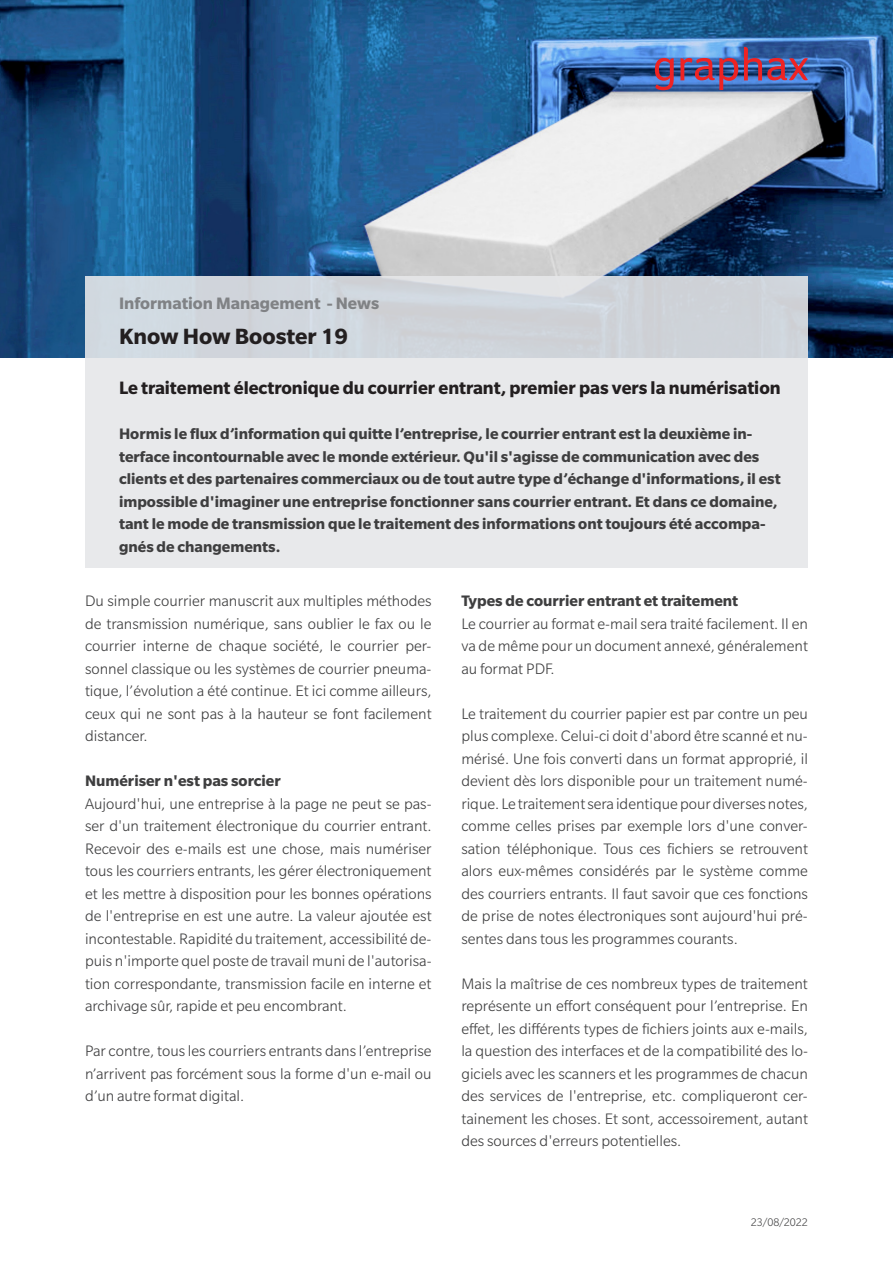
<style>
.page{position:relative;width:893px;height:1263px;background:#fff}
.page>*{position:absolute;margin:0;border:0;box-sizing:border-box;transform-origin:0 0}
.t1{font:700 24px "Slate Pro";color:#231f20}
.t2{font:700 19.5px "Slate Pro";color:#231f20}
.t3{font:700 18px "Slate Pro";color:#808285}
.t4{font:300 16.5px/22.5px "Slate Pro";color:#3e3e3f;text-align:justify}
.t5{font:700 16.5px/22.5px "Slate Pro";color:#3e3e3f}
.t6{font:300 12px "Slate Pro";color:#3e3e3f}
</style>
<div class="page">
<img style="left:0;top:0;width:893px;height:357px">
<div style="left:85px;top:276px;width:723px;height:292px;background:linear-gradient(to bottom,#d3d8de,#efeff0)"></div>
<svg style="left:744px;top:47px;width:64px;height:33px;background:#6b4e7c"></svg>
<svg style="left:680px;top:58px;width:58px;height:32px;background:#735282"></svg>
<svg style="left:655px;top:58px;width:19px;height:32px"></svg>
<p class="t3" style="left:119px;top:294px;width:262px">Information Management - News</p>
<h1 class="t1" style="left:119px;top:323px;width:231px">Know How Booster 19</h1>
<p class="t2" style="left:119px;top:377px;width:663px">Le traitement électronique du courrier entrant, premier pas vers la numérisation</p>
<p class="t5" style="left:119px;top:423px;width:663px">Hormis le flux d’information qui quitte l’entreprise, le courrier entrant est la deuxième in&shy;terface incontournable avec le monde extérieur. Qu'il s'agisse de communication avec des clients et des partenaires commerciaux ou de tout autre type d’échange d'informations, il est impossible d'imaginer une entreprise fonctionner sans courrier entrant. Et dans ce domaine, tant le mode de transmission que le traitement des informations ont toujours été accompa&shy;gnés de changements.</p>
<p class="t4" style="left:85px;top:590px;width:348px">Du simple courrier manuscrit aux multiples méthodes de transmission numérique, sans oublier le fax ou le courrier interne de chaque société, le courrier per&shy;sonnel classique ou les systèmes de courrier pneuma&shy;tique, l’évolution a été continue. Et ici comme ailleurs, ceux qui ne sont pas à la hauteur se font facilement distancer.</p>
<p class="t5" style="left:85px;top:769px;width:197px">Numériser n'est pas sorcier</p>
<p class="t4" style="left:85px;top:792px;width:348px">Aujourd'hui, une entreprise à la page ne peut se pas&shy;ser d'un traitement électronique du courrier entrant.<br>Recevoir des e-mails est une chose, mais numériser tous les courriers entrants, les gérer électroniquement et les mettre à disposition pour les bonnes opérations de l'entreprise en est une autre. La valeur ajoutée est incontestable. Rapidité du traitement, accessibilité de&shy;puis n'importe quel poste de travail muni de l'autorisa&shy;tion correspondante, transmission facile en interne et archivage sûr, rapide et peu encombrant.</p>
<p class="t4" style="left:85px;top:1040px;width:348px">Par contre, tous les courriers entrants dans l’entreprise n’arrivent pas forcément sous la forme d'un e-mail ou d’un autre format digital.</p>
<p class="t5" style="left:461px;top:589px;width:278px">Types de courrier entrant et traitement</p>
<p class="t4" style="left:461px;top:612px;width:348px">Le courrier au format e-mail sera traité facilement. Il en va de même pour un document annexé, généralement au format PDF.</p>
<p class="t4" style="left:461px;top:702px;width:348px">Le traitement du courrier papier est par contre un peu plus complexe. Celui-ci doit d'abord être scanné et nu&shy;mérisé. Une fois converti dans un format approprié, il devient dès lors disponible pour un traitement numé&shy;rique. Le traitement sera identique pour diverses notes, comme celles prises par exemple lors d'une conver&shy;sation téléphonique. Tous ces fichiers se retrouvent alors eux-mêmes considérés par le système comme des courriers entrants. Il faut savoir que ces fonctions de prise de notes électroniques sont aujourd'hui pré&shy;sentes dans tous les programmes courants.</p>
<p class="t4" style="left:461px;top:972px;width:348px">Mais la maîtrise de ces nombreux types de traitement représente un effort conséquent pour l’entreprise. En effet, les différents types de fichiers joints aux e-mails, la question des interfaces et de la compatibilité des lo&shy;giciels avec les scanners et les programmes de chacun des services de l'entreprise, etc. compliqueront cer&shy;tainement les choses. Et sont, accessoirement, autant des sources d'erreurs potentielles.</p>
<p class="t6" style="left:751px;top:1216px;width:58px">23/08/2022</p>
</div>
